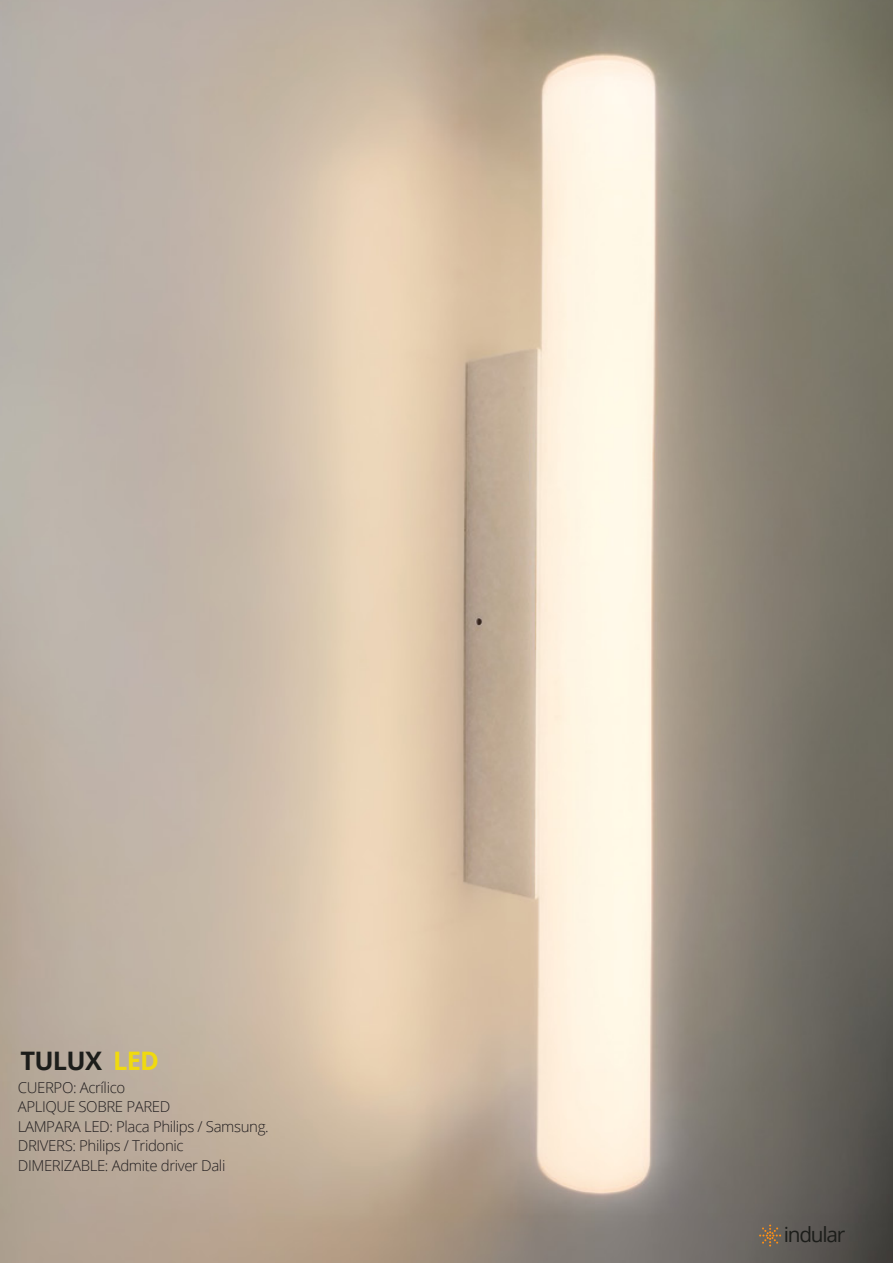
<style>
.page{position:relative;width:893px;height:1263px;background:#fff}
.page>*{position:absolute;margin:0;border:0;box-sizing:border-box;transform-origin:0 0}
.t1{font:700 25.5px "Open Sans";letter-spacing:-.03em;color:#1c1d1a}
.t2{font:20.85px "Open Sans";letter-spacing:-.06em;color:#1c1d1a}
.t3{font:300 15px/19.5px "Open Sans";letter-spacing:-.025em;color:#231f20}
.s1{color:#f0da0f}
</style>
<div class="page">
<img style="left:0;top:0;width:893px;height:1263px">
<svg style="left:759px;top:1224px;width:22px;height:22px"></svg>
<h1 class="t1" style="left:20px;top:1043px;width:140px">TULUX <span class="s1">LED</span></h1>
<p class="t3" style="left:18px;top:1077px;width:252px">CUERPO: Acrílico<br>APLIQUE SOBRE PARED<br>LAMPARA LED: Placa Philips / Samsung.<br>DRIVERS: Philips / Tridonic<br>DIMERIZABLE: Admite driver Dali</p>
<h2 class="t2" style="left:784px;top:1220px;width:63px">indular</h2>
</div>
